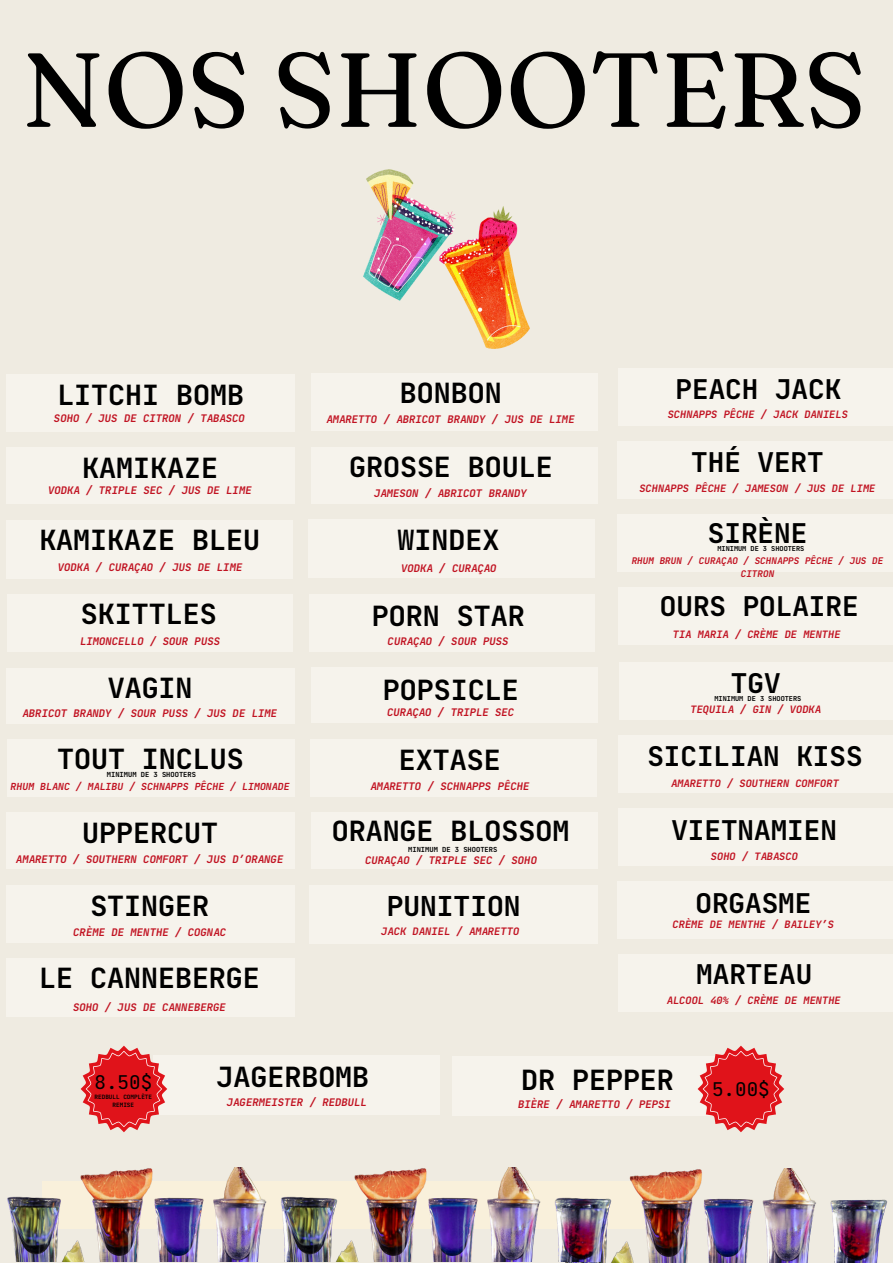
<style>
.page{position:relative;width:893px;height:1263px;background:#efebe1}
.page>*{position:absolute;margin:0;border:0;box-sizing:border-box;transform-origin:0 0}
.t1{font:105px "Fraunces 9 pt";color:#000}
.t2{font:700 28.28px "Jet Brains Mono";color:#000}
.t3{font:700 27.9px "Jet Brains Mono";color:#000}
.t4{font:700 27.6px "Jet Brains Mono";color:#000}
.t5{font:19.2px "Jet Brains Mono";color:#000}
.t6{font:italic 700 10.57px "Jet Brains Mono";color:#c11322}
.t7{font:italic 700 10.43px "Jet Brains Mono";color:#c11322}
.t8{font:italic 700 10.35px "Jet Brains Mono";color:#c11322}
.t9{font:italic 700 9.9px "Jet Brains Mono";color:#c11322}
.t10{font:italic 700 9.3px/12.9px "Jet Brains Mono";color:#c11322;text-align:center}
.t11{font:700 7.05px "Jet Brains Mono";color:#000}
.t12{font:700 6.9px "Jet Brains Mono";color:#000}
.t13{font:700 6px/8px "Jet Brains Mono";color:#000;text-align:center}
</style>
<div class="page">
<div style="left:6px;top:374px;width:289px;height:57px;background:#f6f3ec"></div>
<div style="left:6px;top:448px;width:289px;height:56px;background:#f6f3ec"></div>
<div style="left:6px;top:885px;width:289px;height:57px;background:#f6f3ec"></div>
<div style="left:6px;top:958px;width:289px;height:59px;background:#f6f3ec"></div>
<div style="left:7px;top:520px;width:286px;height:58px;background:#f6f3ec"></div>
<div style="left:7px;top:739px;width:288px;height:58px;background:#f6f3ec"></div>
<div style="left:6px;top:813px;width:289px;height:56px;background:#f6f3ec"></div>
<div style="left:618px;top:368px;width:275px;height:58px;background:#f6f3ec"></div>
<div style="left:6px;top:668px;width:289px;height:55px;background:#f6f3ec"></div>
<div style="left:7px;top:594px;width:286px;height:58px;background:#f6f3ec"></div>
<div style="left:618px;top:441px;width:275px;height:58px;background:#f6f3ec"></div>
<div style="left:618px;top:514px;width:275px;height:58px;background:#f6f3ec"></div>
<div style="left:618px;top:588px;width:275px;height:57px;background:#f6f3ec"></div>
<div style="left:311px;top:374px;width:286px;height:57px;background:#f6f3ec"></div>
<div style="left:311px;top:447px;width:286px;height:56px;background:#f6f3ec"></div>
<div style="left:153px;top:1055px;width:286px;height:59px;background:#f6f3ec"></div>
<div style="left:309px;top:885px;width:288px;height:58px;background:#f6f3ec"></div>
<div style="left:309px;top:519px;width:286px;height:59px;background:#f6f3ec"></div>
<div style="left:310px;top:739px;width:286px;height:57px;background:#f6f3ec"></div>
<div style="left:311px;top:812px;width:286px;height:56px;background:#f6f3ec"></div>
<div style="left:619px;top:662px;width:274px;height:57px;background:#f6f3ec"></div>
<div style="left:311px;top:667px;width:286px;height:56px;background:#f6f3ec"></div>
<div style="left:309px;top:594px;width:286px;height:58px;background:#f6f3ec"></div>
<div style="left:618px;top:735px;width:275px;height:57px;background:#f6f3ec"></div>
<div style="left:618px;top:808px;width:275px;height:57px;background:#f6f3ec"></div>
<div style="left:618px;top:881px;width:275px;height:58px;background:#f6f3ec"></div>
<img style="left:7px;top:1167px;width:257px;height:94px">
<img style="left:558px;top:1168px;width:330px;height:94px">
<img style="left:264px;top:1167px;width:375px;height:94px">
<div style="left:452px;top:1056px;width:289px;height:60px;background:#f6f3ec"></div>
<div style="left:618px;top:954px;width:275px;height:57px;background:#f6f3ec"></div>
<svg style="left:697px;top:1045px;width:87px;height:87px"></svg>
<img style="left:363px;top:169px;width:167px;height:179px">
<svg style="left:81px;top:1045px;width:86px;height:87px"></svg>
<h2 class="t1" style="left:22px;top:24px;width:845px">NOS SHOOTERS</h2>
<h4 class="t2" style="left:57px;top:378px;width:188px">LITCHI BOMB</h4>
<h2 class="t6" style="left:54px;top:412px;width:192px">SOHO / JUS DE CITRON / TABASCO</h2>
<h2 class="t2" style="left:82px;top:450px;width:137px">KAMIKAZE</h2>
<h4 class="t6" style="left:48px;top:484px;width:205px">VODKA / TRIPLE SEC / JUS DE LIME</h4>
<h2 class="t2" style="left:39px;top:522px;width:222px">KAMIKAZE BLEU</h2>
<h2 class="t6" style="left:58px;top:561px;width:186px">VODKA / CURAÇAO / JUS DE LIME</h2>
<h4 class="t2" style="left:81px;top:596px;width:137px">SKITTLES</h4>
<h2 class="t6" style="left:80px;top:635px;width:142px">LIMONCELLO / SOUR PUSS</h2>
<h4 class="t2" style="left:108px;top:670px;width:86px">VAGIN</h4>
<h2 class="t6" style="left:23px;top:707px;width:256px">ABRICOT BRANDY / SOUR PUSS / JUS DE LIME</h2>
<h4 class="t2" style="left:57px;top:741px;width:188px">TOUT INCLUS</h4>
<h2 class="t9" style="left:11px;top:780px;width:281px">RHUM BLANC / MALIBU / SCHNAPPS PÊCHE / LIMONADE</h2>
<h4 class="t2" style="left:82px;top:815px;width:137px">UPPERCUT</h4>
<h2 class="t6" style="left:16px;top:852px;width:269px">AMARETTO / SOUTHERN COMFORT / JUS D’ORANGE</h2>
<p class="t11" style="left:107px;top:770px;width:91px">MINIMUM DE 3 SHOOTERS</p>
<h2 class="t2" style="left:90px;top:888px;width:120px">STINGER</h2>
<h4 class="t6" style="left:73px;top:926px;width:154px">CRÈME DE MENTHE / COGNAC</h4>
<h6 class="t2" style="left:39px;top:960px;width:222px">LE CANNEBERGE</h6>
<h4 class="t6" style="left:73px;top:1000px;width:154px">SOHO / JUS DE CANNEBERGE</h4>
<h2 class="t2" style="left:400px;top:375px;width:103px">BONBON</h2>
<h4 class="t6" style="left:326px;top:412px;width:250px">AMARETTO / ABRICOT BRANDY / JUS DE LIME</h4>
<h2 class="t2" style="left:349px;top:450px;width:205px">GROSSE BOULE</h2>
<h4 class="t6" style="left:374px;top:486px;width:154px">JAMESON / ABRICOT BRANDY</h4>
<h4 class="t2" style="left:397px;top:523px;width:103px">WINDEX</h4>
<h2 class="t6" style="left:401px;top:561px;width:97px">VODKA / CURAÇAO</h2>
<h4 class="t4" style="left:675px;top:372px;width:167px">PEACH JACK</h4>
<h4 class="t8" style="left:668px;top:408px;width:182px">SCHNAPPS PÊCHE / JACK DANIELS</h4>
<h2 class="t4" style="left:691px;top:445px;width:134px">THÉ VERT</h2>
<h4 class="t8" style="left:639px;top:481px;width:237px">SCHNAPPS PÊCHE / JAMESON / JUS DE LIME</h4>
<h2 class="t4" style="left:708px;top:516px;width:101px">SIRÈNE</h2>
<h4 class="t10" style="left:632px;top:555px;width:253px">RHUM BRUN / CURAÇAO / SCHNAPPS PÊCHE / JUS DE<br>CITRON</h4>
<p class="t12" style="left:717px;top:544px;width:88px">MINIMUM DE 3 SHOOTERS</p>
<h4 class="t4" style="left:660px;top:589px;width:200px">OURS POLAIRE</h4>
<h2 class="t2" style="left:372px;top:598px;width:154px">PORN STAR</h2>
<h6 class="t6" style="left:388px;top:634px;width:122px">CURAÇAO / SOUR PUSS</h6>
<h5 class="t2" style="left:383px;top:672px;width:137px">POPSICLE</h5>
<h2 class="t6" style="left:387px;top:705px;width:129px">CURAÇAO / TRIPLE SEC</h2>
<h4 class="t8" style="left:690px;top:702px;width:132px">TEQUILA / GIN / VODKA</h4>
<h2 class="t4" style="left:647px;top:739px;width:217px">SICILIAN KISS</h2>
<h6 class="t8" style="left:671px;top:777px;width:169px">AMARETTO / SOUTHERN COMFORT</h6>
<h4 class="t4" style="left:671px;top:813px;width:167px">VIETNAMIEN</h4>
<h2 class="t8" style="left:711px;top:849px;width:88px">SOHO / TABASCO</h2>
<h4 class="t4" style="left:695px;top:886px;width:117px">ORGASME</h4>
<h2 class="t8" style="left:672px;top:918px;width:163px">CRÈME DE MENTHE / BAILEY’S</h2>
<h3 class="t8" style="left:673px;top:627px;width:169px">TIA MARIA / CRÈME DE MENTHE</h3>
<h4 class="t4" style="left:731px;top:666px;width:51px">TGV</h4>
<h4 class="t12" style="left:714px;top:694px;width:88px">MINIMUM DE 3 SHOOTERS</h4>
<h4 class="t2" style="left:399px;top:743px;width:103px">EXTASE</h4>
<h2 class="t6" style="left:370px;top:779px;width:161px">AMARETTO / SCHNAPPS PÊCHE</h2>
<h4 class="t2" style="left:332px;top:814px;width:239px">ORANGE BLOSSOM</h4>
<h2 class="t6" style="left:365px;top:853px;width:173px">CURAÇAO / TRIPLE SEC / SOHO</h2>
<h2 class="t11" style="left:408px;top:845px;width:91px">MINIMUM DE 3 SHOOTERS</h2>
<h2 class="t3" style="left:387px;top:888px;width:135px">PUNITION</h2>
<h6 class="t7" style="left:381px;top:924px;width:139px">JACK DANIEL / AMARETTO</h6>
<h2 class="t4" style="left:696px;top:956px;width:117px">MARTEAU</h2>
<h4 class="t8" style="left:667px;top:994px;width:175px">ALCOOL 40% / CRÈME DE MENTHE</h4>
<h4 class="t5" style="left:95px;top:1070px;width:59px">8.50$</h4>
<p class="t13" style="left:95px;top:1092px;width:59px">REDBULL COMPLÈTE<br>REMISE</p>
<h2 class="t2" style="left:216px;top:1059px;width:154px">JAGERBOMB</h2>
<h4 class="t6" style="left:227px;top:1095px;width:142px">JAGERMEISTER / REDBULL</h4>
<h2 class="t2" style="left:521px;top:1062px;width:154px">DR PEPPER</h2>
<p class="t6" style="left:518px;top:1097px;width:154px">BIÈRE / AMARETTO / PEPSI</p>
<h3 class="t5" style="left:712px;top:1077px;width:59px">5.00$</h3>
</div>
